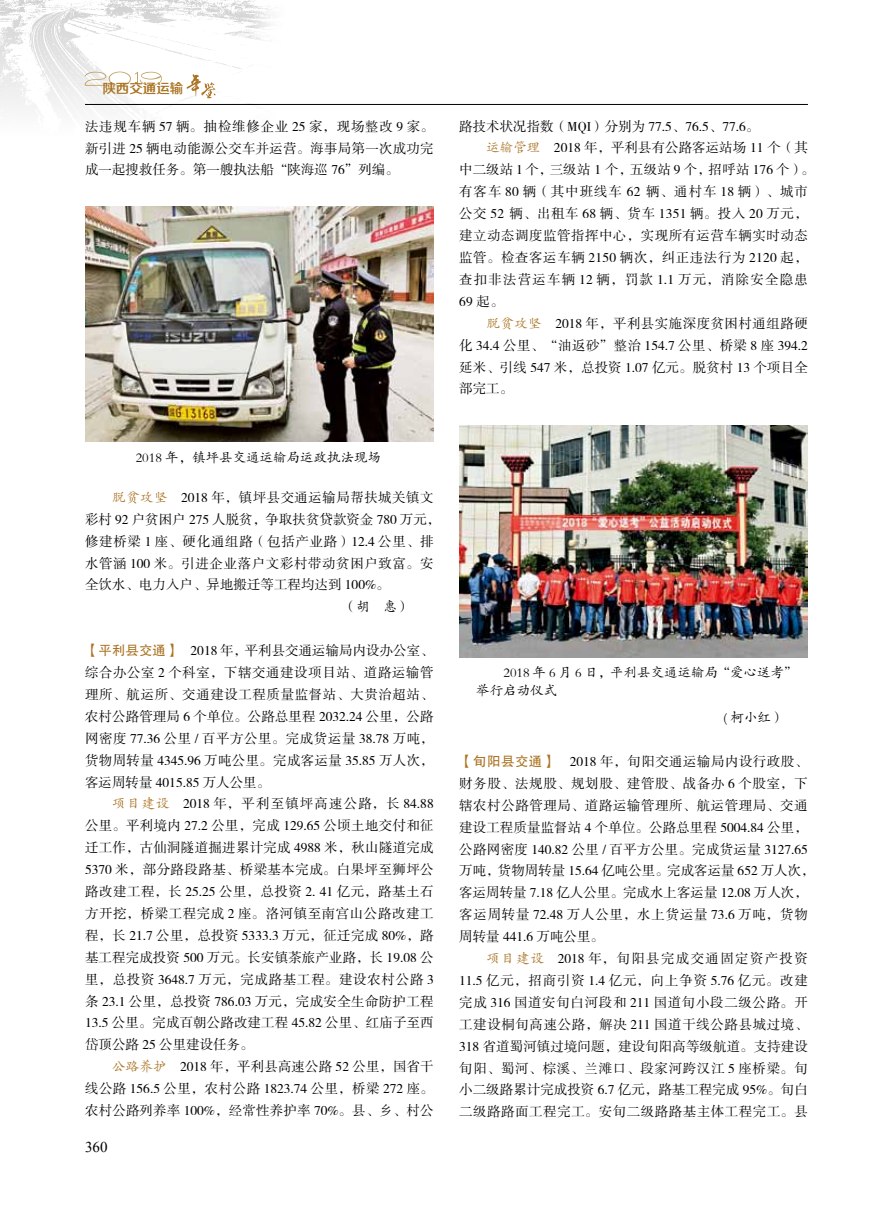
<style>
.page{position:relative;width:893px;height:1212px;background:#fff}
.page>*{position:absolute;margin:0;border:0;box-sizing:border-box;transform-origin:0 0}
.t1{font:15px "Times New Roman";color:#000}
.t2{font:13.5px/21.9px "FZSSK GBK1 0";letter-spacing:.015em;color:#000;text-align:justify}
.t3{font:13.5px/21.9px "FZSSK GBK1 0";letter-spacing:.035em;color:#000}
.t4{font:13.5px/18px "FZKTK GBK1 0";color:#000}
.t5{font:13.5px "FZSSK GBK1 0";letter-spacing:.04em;color:#000}
.t6{font:13.5px "FZSSK GBK1 0";letter-spacing:.065em;color:#000}
.t7{font:13.5px "FZSSK GBK1 0";letter-spacing:.085em;color:#000}
.t8{font:13.5px "FZZZHONGJW GB1 0";color:#aa7322}
.s1{font-family:"FZKTK GBK1 0";color:#aa7322}
.s2{font-family:"FZHTK GBK1 0";color:#aa7322}
</style>
<div class="page">
<img style="left:0;top:0;width:272px;height:108px">
<hr style="left:85px;top:104px;width:723px;height:1px;background:#000">
<svg style="left:187px;top:74px;width:29px;height:24px"></svg>
<svg style="left:85px;top:72px;width:77px;height:14px"></svg>
<img style="left:85px;top:206px;width:349px;height:236px">
<img style="left:459px;top:425px;width:349px;height:232px">
<p class="t8" style="left:102px;top:81px;width:82px">陕西交通运输</p>
<p class="t2" style="left:85px;top:116px;width:350px">法违规车辆 57 辆。抽检维修企业 25 家，现场整改 9 家。新引进 25 辆电动能源公交车并运营。海事局第一次成功完成一起搜救任务。第一艘执法船“陕海巡 76”列编。</p>
<p class="t4" style="left:136px;top:448px;width:247px">2018 年，镇坪县交通运输局运政执法现场</p>
<p class="t3" style="left:85px;top:487px;width:357px;text-indent:27px"><span class="s1">脱贫攻坚　</span>2018 年，镇坪县交通运输局帮扶城关镇文彩村 92 户贫困户 275 人脱贫，争取扶贫贷款资金 780 万元，修建桥梁 1 座、硬化通组路（包括产业路）12.4 公里、排水管涵 100 米。引进企业落户文彩村带动贫困户致富。安全饮水、电力入户、异地搬迁等工程均达到 100%。</p>
<p class="t4" style="left:343px;top:598px;width:69px">（胡　惠）</p>
<p class="t2" style="left:85px;top:640px;width:350px"><span class="s2">【平利县交通】　</span>2018 年，平利县交通运输局内设办公室、综合办公室 2 个科室，下辖交通建设项目站、道路运输管理所、航运所、交通建设工程质量监督站、大贵治超站、农村公路管理局 6 个单位。公路总里程 2032.24 公里，公路网密度 77.36 公里 / 百平方公里。完成货运量 38.78 万吨，货物周转量 4345.96 万吨公里。完成客运量 35.85 万人次，客运周转量 4015.85 万人公里。</p>
<p class="t2" style="left:85px;top:793px;width:350px;text-indent:27px"><span class="s1">项目建设　</span>2018 年，平利至镇坪高速公路，长 84.88公里。平利境内 27.2 公里，完成 129.65 公顷土地交付和征迁工作，古仙洞隧道掘进累计完成 4988 米，秋山隧道完成5370 米，部分路段路基、桥梁基本完成。白果坪至狮坪公路改建工程，长 25.25 公里，总投资 2. 41 亿元，路基土石方开挖，桥梁工程完成 2 座。洛河镇至南宫山公路改建工程，长 21.7 公里，总投资 5333.3 万元，征迁完成 80%，路基工程完成投资 500 万元。长安镇茶旅产业路，长 19.08 公里，总投资 3648.7 万元，完成路基工程。建设农村公路 3条 23.1 公里，总投资 786.03 万元，完成安全生命防护工程13.5 公里。完成百朝公路改建工程 45.82 公里、红庙子至西岱顶公路 25 公里建设任务。</p>
<p class="t2" style="left:85px;top:1056px;width:350px;text-indent:27px"><span class="s1">公路养护　</span>2018 年，平利县高速公路 52 公里，国省干线公路 156.5 公里，农村公路 1823.74 公里，桥梁 272 座。农村公路列养率 100%，经常性养护率 70%。县、乡、村公</p>
<p class="t1" style="left:85px;top:1137px;width:24px">360</p>
<p class="t2" style="left:459px;top:116px;width:301px">路技术状况指数（MQI）分别为 77.5、76.5、77.6。</p>
<p class="t2" style="left:486px;top:138px;width:323px"><span class="s1">运输管理　</span>2018 年，平利县有公路客运站场 11 个（其</p>
<p class="t2" style="left:459px;top:160px;width:357px">中二级站 1 个，三级站 1 个，五级站 9 个，招呼站 176 个）。</p>
<p class="t6" style="left:459px;top:185px;width:350px">有客车 80 辆（其中班线车 62 辆、通村车 18 辆）、城市</p>
<p class="t2" style="left:459px;top:203px;width:350px">公交 52 辆、出租车 68 辆、货车 1351 辆。投入 20 万元，</p>
<p class="t3" style="left:459px;top:225px;width:350px">建立动态调度监管指挥中心，实现所有运营车辆实时动态</p>
<p class="t5" style="left:459px;top:250px;width:350px">监管。检查客运车辆 2150 辆次，纠正违法行为 2120 起，</p>
<p class="t7" style="left:459px;top:272px;width:350px">查扣非法营运车辆 12 辆，罚款 1.1 万元，消除安全隐患</p>
<p class="t2" style="left:459px;top:291px;width:46px">69 起。</p>
<p class="t3" style="left:486px;top:313px;width:323px"><span class="s1">脱贫攻坚　</span>2018 年，平利县实施深度贫困村通组路硬</p>
<p class="t3" style="left:459px;top:335px;width:350px">化 34.4 公里、“油返砂”整治 154.7 公里、桥梁 8 座 394.2</p>
<p class="t2" style="left:459px;top:357px;width:350px">延米、引线 547 米，总投资 1.07 亿元。脱贫村 13 个项目全</p>
<p class="t2" style="left:459px;top:378px;width:55px">部完工。</p>
<p class="t4" style="left:476px;top:664px;width:323px;text-indent:27px">2018 年 6 月 6 日，平利县交通运输局“爱心送考”举行启动仪式</p>
<p class="t4" style="left:723px;top:709px;width:63px">( 柯小红）</p>
<p class="t2" style="left:459px;top:751px;width:357px;text-align:left"><span class="s2">【旬阳县交通】　</span>2018 年，旬阳交通运输局内设行政股、财务股、法规股、规划股、建管股、战备办 6 个股室，下辖农村公路管理局、道路运输管理所、航运管理局、交通建设工程质量监督站 4 个单位。公路总里程 5004.84 公里，公路网密度 140.82 公里 / 百平方公里。完成货运量 3127.65万吨，货物周转量 15.64 亿吨公里。完成客运量 652 万人次，客运周转量 7.18 亿人公里。完成水上客运量 12.08 万人次，客运周转量 72.48 万人公里，水上货运量 73.6 万吨，货物周转量 441.6 万吨公里。</p>
<p class="t2" style="left:459px;top:948px;width:350px;text-indent:27px"><span class="s1">项目建设　</span>2018 年，旬阳县完成交通固定资产投资11.5 亿元，招商引资 1.4 亿元，向上争资 5.76 亿元。改建完成 316 国道安旬白河段和 211 国道旬小段二级公路。开工建设桐旬高速公路，解决 211 国道干线公路县城过境、318 省道蜀河镇过境问题，建设旬阳高等级航道。支持建设旬阳、蜀河、棕溪、兰滩口、段家河跨汉江 5 座桥梁。旬小二级路累计完成投资 6.7 亿元，路基工程完成 95%。旬白二级路路面工程完工。安旬二级路路基主体工程完工。县</p>
</div>
